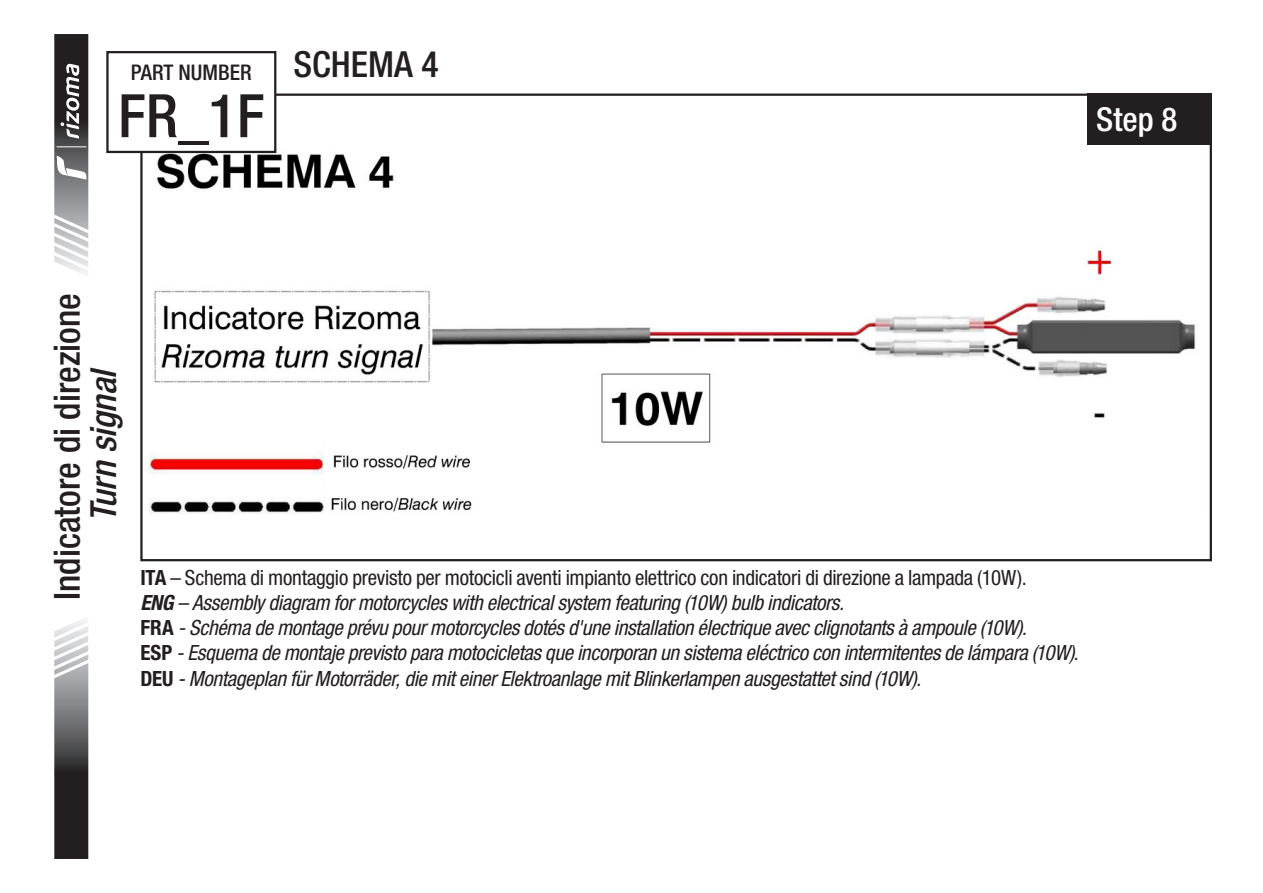
<style>
.page{position:relative;width:1263px;height:893px;background:#fff}
.page>*{position:absolute;margin:0;border:0;box-sizing:border-box;transform-origin:0 0}
.t1{font:500 condensed 60px "Helvetica Neue LT Std";color:#231f20}
.t2{font:500 condensed 36px "Helvetica Neue LT Std";color:#231f20}
.t3{font:italic 500 condensed 36px "Helvetica Neue LT Std";color:#231f20}
.t4{font:500 condensed 33px "Helvetica Neue LT Std";color:#fff}
.t5{font:500 condensed 21.6px "Helvetica Neue LT Std";color:#231f20}
.t6{font:italic condensed 21px/25.2px "Helvetica Neue LT Std";letter-spacing:-.02em;color:#231f20}
.s1{font-weight:700;font-style:normal}
.s2{font-style:normal}
.s3{font-weight:700}
</style>
<div class="page">
<img style="left:150px;top:140px;width:1046px;height:375px">
<div style="left:1088px;top:94px;width:124px;height:51px;background:#231f20"></div>
<svg style="left:54px;top:620px;width:35px;height:239px;background:#706f70"></svg>
<svg style="left:54px;top:34px;width:35px;height:240px"></svg>
<div style="left:107px;top:52px;width:168px;height:100px;background:#fff"></div>
<div style="left:106px;top:51px;width:170px;height:102px;border:2px solid #231f20"></div>
<p class="t5" style="left:131px;top:59px;width:122px">PART NUMBER</p>
<h1 class="t1" style="left:118px;top:80px;width:148px">FR_1F</h1>
<h2 class="t2" style="left:293px;top:42px;width:147px">SCHEMA 4</h2>
<h3 class="t4" style="left:1096px;top:99px;width:83px">Step 8</h3>
<h2 class="t2" style="left:46px;top:600px;width:308px;rotate:-90deg">Indicatore di direzione</h2>
<h2 class="t3" style="left:82px;top:522px;width:157px;rotate:-90deg">Turn signal</h2>
<p class="t6" style="left:140px;top:565px;width:940px"><span class="s1">ITA</span> <span class="s2">– Schema di montaggio previsto per motocicli aventi impianto elettrico con indicatori di direzione a lampada (10W).<br></span><span class="s3">ENG</span> – Assembly diagram for motorcycles with electrical system featuring (10W) bulb indicators.<br><span class="s1">FRA</span> - Schéma de montage prévu pour motorcycles dotés d'une installation électrique avec clignotants à ampoule (10W).<br><span class="s1">ESP</span> - Esquema de montaje previsto para motocicletas que incorporan un sistema eléctrico con intermitentes de lámpara (10W).<br><span class="s1">DEU</span> - Montageplan für Motorräder, die mit einer Elektroanlage mit Blinkerlampen ausgestattet sind (10W).</p>
</div>
